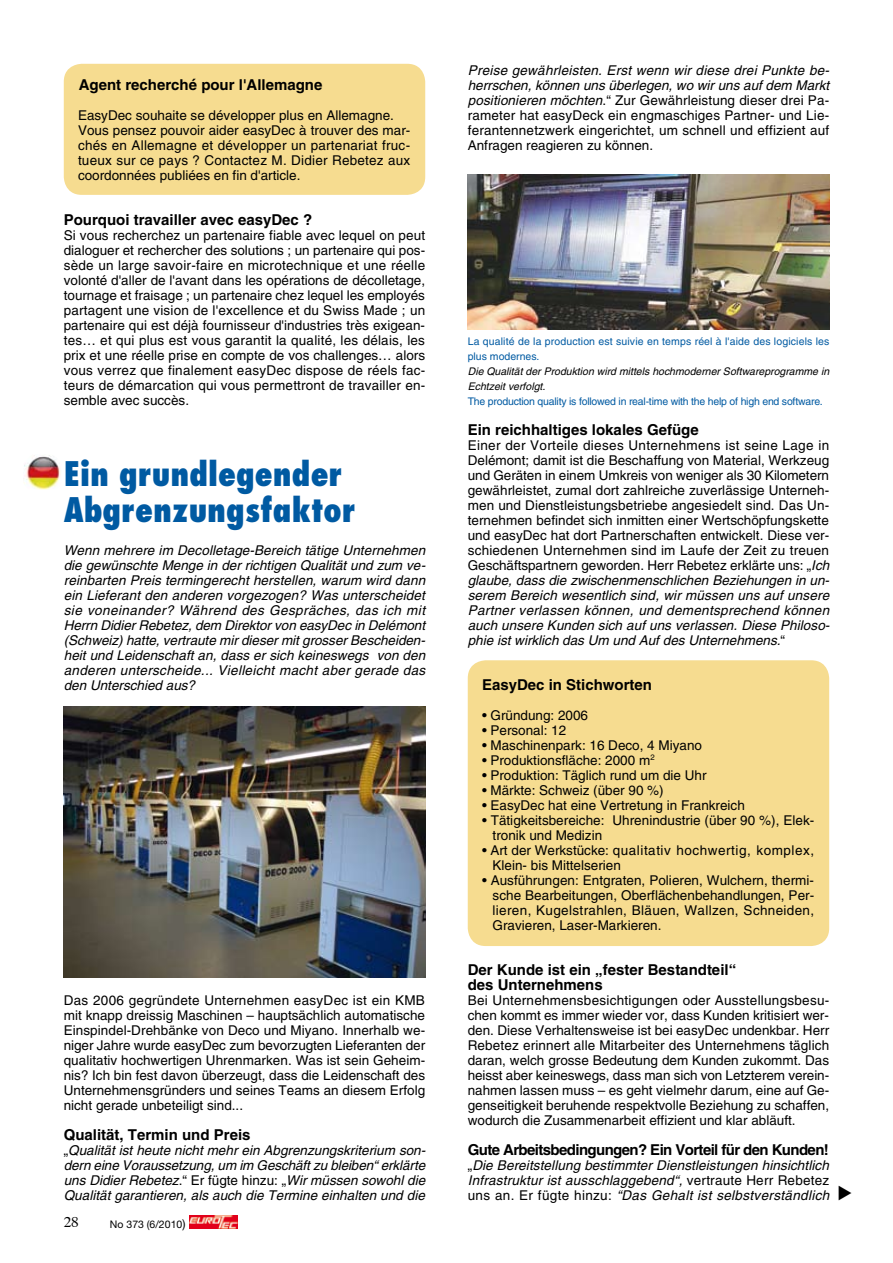
<style>
.page{position:relative;width:893px;height:1263px;background:#fff}
.page>*{position:absolute;margin:0;border:0;box-sizing:border-box;transform-origin:0 0}
.t1{font:800 condensed 33px/36px "Futura";color:#005aa2}
.t2{font:700 15px/15px "Helvetica";color:#000}
.t3{font:700 15px "Helvetica";letter-spacing:-.04em;color:#000}
.t4{font:13.5px/15px "Helvetica";color:#000;text-align:justify}
.t5{font:italic 13.5px/15px "Helvetica";letter-spacing:.015em;color:#000;text-align:justify}
.t6{font:13.5px/15px "Helvetica";letter-spacing:.04em;color:#000}
.t7{font:italic 10.5px/15px "Helvetica";color:#000}
.t8{font:10.5px/15px "Helvetica";color:#005aa2}
.t9{font:10.5px "Helvetica";letter-spacing:-.02em;color:#005aa2}
.t10{font:10.5px "Helvetica Neue";color:#000}
.s1{font-style:normal}
.s2{font-size:12px}
.s3{font-style:italic}
</style>
<div class="page">
<svg style="left:189px;top:1215px;width:49px;height:13px"></svg>
<img style="left:190px;top:1215px;width:47px;height:13px">
<div style="left:64px;top:64px;width:361px;height:131px;background:#f6dc90;border-radius:18px"></div>
<img style="left:64px;top:707px;width:361px;height:270px">
<div style="left:468px;top:660px;width:361px;height:286px;background:#f6dc90;border-radius:18px"></div>
<img style="left:468px;top:175px;width:361px;height:154px">
<img style="left:24px;top:455px;width:37px;height:35px">
<p class="t2" style="left:79px;top:77px;width:245px">Agent recherché pour l'Allemagne</p>
<p class="t4" style="left:78px;top:108px;width:334px;text-align:left">EasyDec souhaite se développer plus en Allemagne.<br>Vous pensez pouvoir aider easyDec à trouver des mar&shy;chés en Allemagne et développer un partenariat fruc&shy;tueux sur ce pays ? Contactez M. Didier Rebetez aux coordonnées publiées en fin d'article.</p>
<p class="t2" style="left:64px;top:212px;width:250px">Pourquoi travailler avec easyDec ?</p>
<p class="t4" style="left:64px;top:228px;width:363px">Si vous recherchez un partenaire fiable avec lequel on peut dialoguer et rechercher des solutions ; un partenaire qui pos&shy;sède un large savoir-faire en microtechnique et une réelle volonté d'aller de l'avant dans les opérations de décolletage, tournage et fraisage ; un partenaire chez lequel les employés partagent une vision de l'excellence et du Swiss Made ; un partenaire qui est déjà fournisseur d'industries très exigean&shy;tes… et qui plus est vous garantit la qualité, les délais, les prix et une réelle prise en compte de vos challenges… alors vous verrez que finalement easyDec dispose de réels fac&shy;teurs de démarcation qui vous permettront de travailler en&shy;semble avec succès.</p>
<h1 class="t1" style="left:64px;top:455px;width:294px">Ein grundlegender<br>Abgrenzungsfaktor</h1>
<p class="t5" style="left:64px;top:543px;width:363px">Wenn mehrere im Decolletage-Bereich tätige Unternehmen die gewünschte Menge in der richtigen Qualität und zum ve&shy;reinbarten Preis termingerecht herstellen, warum wird dann ein Lieferant den anderen vorgezogen? Was unterscheidet sie voneinander? Während des Gespräches, das ich mit Herrn Didier Rebetez, dem Direktor von easyDec in Delémont (Schweiz) hatte, vertraute mir dieser mit grosser Bescheiden&shy;heit und Leidenschaft an, dass er sich keineswegs von den anderen unterscheide... Vielleicht macht aber gerade das den Unterschied aus?</p>
<p class="t4" style="left:64px;top:993px;width:363px">Das 2006 gegründete Unternehmen easyDec ist ein KMB mit knapp dreissig Maschinen – hauptsächlich automatische Einspindel-Drehbänke von Deco und Miyano. I nnerhalb we&shy;niger Jahre wurde easyDec zum bevorzugten Lieferanten der qualitativ hochwertigen U hrenmarken. Was ist sein Geheim&shy;nis? Ich bin fest davon überzeugt, dass die Leidenschaft des U nternehmensgründers und seines Teams an diesem Erfolg nicht gerade unbeteiligt sind...</p>
<p class="t2" style="left:64px;top:1127px;width:188px">Qualität, Termin und Preis</p>
<p class="t5" style="left:64px;top:1143px;width:363px"><span class="s1">„</span>Qualität ist heute nicht mehr ein Abgrenzungskriterium son&shy;dern eine Voraussetzung, um im Geschäft zu bleiben“ erklärte uns Didier Rebetez<span class="s1">.“ Er fügte hinzu: „</span>Wir müssen sowohl die Qualität garantieren, als auch die Termine einhalten und die</p>
<p class="t10" style="left:110px;top:1218px;width:77px">No 373 (6/2010<span class="s2">)</span></p>
<p class="t4" style="left:468px;top:63px;width:363px"><span class="s3">Preise gewährleisten. Erst wenn wir diese drei Punkte be&shy;herrschen, können uns überlegen, wo wir uns auf dem Markt positionieren möchten</span>.“ Zur Gewährleistung dieser drei Pa&shy;rameter hat easyDeck ein engmaschiges Partner- und Lie&shy;ferantennetzwerk eingerichtet, um schnell und effizient auf Anfragen reagieren zu können.</p>
<p class="t8" style="left:468px;top:334px;width:363px">La qualité de la production est suivie en temps réel à l'aide des logiciels les plus modernes.</p>
<p class="t7" style="left:468px;top:364px;width:363px">Die Qualität der Produktion wird mittels hochmoderner Softwareprogramme in<br>Echtzeit verfolgt.</p>
<p class="t9" style="left:468px;top:395px;width:357px">The production quality is followed in real-time with the help of high end software.</p>
<p class="t2" style="left:468px;top:422px;width:232px">Ein reichhaltiges lokales Gefüge</p>
<p class="t4" style="left:468px;top:438px;width:363px">Einer der Vorteile dieses U nternehmens ist seine Lage in Delémont; damit ist die Beschaffung von Material, Werkzeug und Geräten in einem U mkreis von weniger als 30 Kilometern gewährleistet, zumal dort zahlreiche zuverlässige U nterneh&shy;men und Dienstleistungsbetriebe angesiedelt sind. Das U n&shy;ternehmen befindet sich inmitten einer Wertschöpfungskette und easyDec hat dort Partnerschaften entwickelt. Diese ver&shy;schiedenen U nternehmen sind im Laufe der Zeit zu treuen Geschäftspartnern geworden. Herr Rebetez erklärte uns: „<span class="s3">Ich glaube, dass die zwischenmenschlichen Beziehungen in un&shy;serem Bereich wesentlich sind, wir müssen uns auf unsere Partner verlassen können, und dementsprechend können auch unsere Kunden sich auf uns verlassen. Diese Philoso&shy;phie ist wirklich das Um und Auf des Unternehmens.</span>“</p>
<p class="t2" style="left:482px;top:677px;width:172px">EasyDec in Stichworten</p>
<p class="t4" style="left:482px;top:708px;width:108px">• Gründung: 2006</p>
<p class="t4" style="left:482px;top:723px;width:86px">• Personal: 12</p>
<p class="t4" style="left:482px;top:738px;width:222px">• Maschinenpark: 16 Deco, 4 Miyano</p>
<p class="t4" style="left:482px;top:753px;width:174px">• Produktionsfläche: 2000 m<sup>2</sup></p>
<p class="t4" style="left:482px;top:768px;width:226px">• Produktion: Täglich rund um die Uhr</p>
<p class="t4" style="left:482px;top:783px;width:183px">• Märkte: Schweiz (über 90 %)</p>
<p class="t4" style="left:482px;top:798px;width:264px">• EasyDec hat eine Vertretung in Frankreich</p>
<p class="t4" style="left:493px;top:813px;width:323px;text-indent:-11px">• Tätigkeitsbereiche: Uhrenindustrie (über 90 %), Elek&shy;tronik und Medizin</p>
<p class="t6" style="left:493px;top:843px;width:323px;text-indent:-11px">• Art der Werkstücke: qualitativ hochwertig, komplex,<br>Klein- bis Mittelserien</p>
<p class="t4" style="left:493px;top:873px;width:323px;text-indent:-11px">• Ausführungen: Entgraten, Polieren, Wulchern, thermi&shy;sche Bearbeitungen, Oberflächenbehandlungen, Per&shy;lieren, Kugelstrahlen, Bläuen, Wallzen, Schneiden, Gravieren, Laser-Markieren.</p>
<p class="t2" style="left:468px;top:962px;width:270px">Der Kunde ist ein „fester Bestandteil“ des Unternehmens</p>
<p class="t4" style="left:468px;top:993px;width:363px">Bei U nternehmensbesichtigungen oder Ausstellungsbesu&shy;chen kommt es immer wieder vor, dass Kunden kritisiert wer&shy;den. Diese Verhaltensweise ist bei easyDec undenkbar. Herr Rebetez erinnert alle Mitarbeiter des U nternehmens täglich daran, welch grosse Bedeutung dem Kunden zukommt. Das heisst aber keineswegs, dass man sich von Letzterem verein&shy;nahmen lassen muss – es geht vielmehr darum, eine auf Ge&shy;genseitigkeit beruhende respektvolle Beziehung zu schaffen, wodurch die Zusammenarbeit effizient und klar abläuft.</p>
<p class="t3" style="left:468px;top:1140px;width:363px">Gute Arbeitsbedingungen? Ein Vorteil für den Kunden!</p>
<p class="t5" style="left:468px;top:1158px;width:363px"><span class="s1">„</span>Die Bereitstellung bestimmter Dienstleistungen hinsichtlich Infrastruktur ist ausschlaggebend“, <span class="s1">vertraute Herr Rebetez uns an. Er fügte hinzu:</span> “Das Gehalt ist selbstverständlich</p>
</div>
